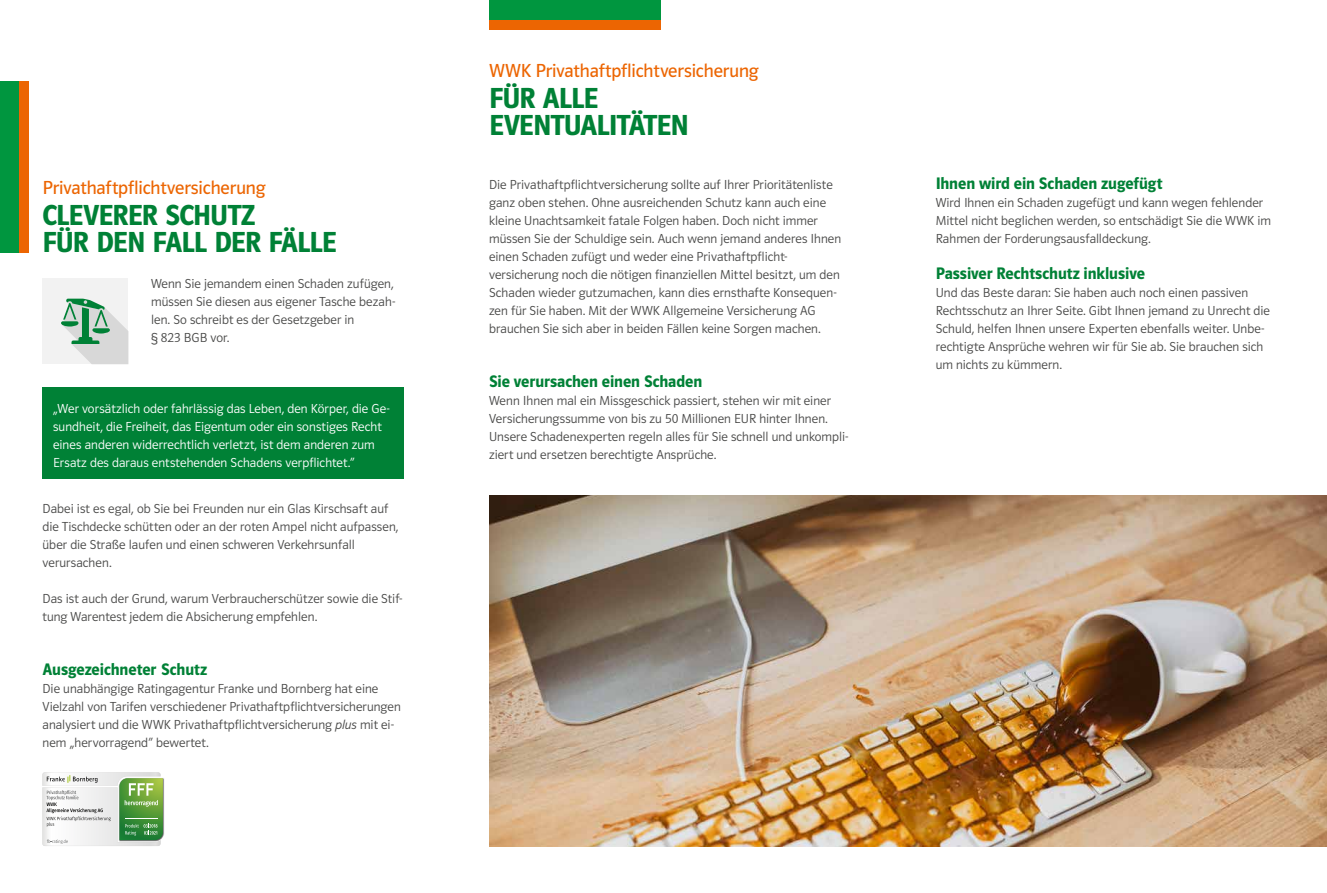
<style>
.page{position:relative;width:1327px;height:893px;background:#fff}
.page>*{position:absolute;margin:0;border:0;box-sizing:border-box;transform-origin:0 0}
.t1{font:600 30px/27px "WWK Polo 66";letter-spacing:-.025em;color:#008136}
.t2{font:19.5px "WWK Polo 66 Buch";letter-spacing:-.005em;color:#ec6502}
.t3{font:600 17.25px "WWK Polo 66";letter-spacing:-.005em;color:#008136}
.t4{font:13.5px/18px "WWK Polo 66 Leicht";letter-spacing:.005em;color:#494948}
.t5{font:13.5px/18px "WWK Polo 66 Leicht";letter-spacing:.005em;color:#fff}
.s1{font-family:"WWK Polo 66 Leicht Kursiv"}
</style>
<div class="page">
<div style="left:43px;top:278px;width:85px;height:86px;background:#f2f2f2"></div>
<svg style="left:61px;top:299px;width:67px;height:65px"></svg>
<div style="left:43px;top:387px;width:361px;height:92px;background:#008136"></div>
<div style="left:0;top:81px;width:19px;height:172px;background:#00963f"></div>
<div style="left:19px;top:81px;width:9px;height:172px;background:#ec6502"></div>
<div style="left:489px;top:0;width:172px;height:20px;background:#00963f"></div>
<div style="left:489px;top:20px;width:172px;height:9px;background:#ec6502"></div>
<img style="left:489px;top:495px;width:838px;height:351px">
<svg style="left:42px;top:772px;width:122px;height:74px"></svg>
<h2 class="t2" style="left:43px;top:177px;width:225px">Privathaftpflichtversicherung</h2>
<h1 class="t1" style="left:43px;top:202px;width:296px">CLEVERER SCHUTZ<br>FÜR DEN FALL DER FÄLLE</h1>
<p class="t4" style="left:151px;top:275px;width:246px">Wenn Sie jemandem einen Schaden zufügen, müssen Sie diesen aus eigener Tasche bezah&shy;len. So schreibt es der Gesetzgeber in<br>§ 823 BGB vor.</p>
<p class="t5" style="left:53px;top:399px;width:338px">„Wer vorsätzlich oder fahrlässig das Leben, den Körper, die Ge&shy;sundheit, die Freiheit, das Eigentum oder ein sonstiges Recht eines anderen widerrechtlich verletzt, ist dem anderen zum Ersatz des daraus entstehenden Schadens verpflichtet.“</p>
<p class="t4" style="left:43px;top:500px;width:357px">Dabei ist es egal, ob Sie bei Freunden nur ein Glas Kirschsaft auf die Tischdecke schütten oder an der roten Ampel nicht aufpassen, über die Straße laufen und einen schweren Verkehrsunfall verursachen.</p>
<p class="t4" style="left:43px;top:590px;width:361px">Das ist auch der Grund, warum Verbraucherschützer sowie die Stif&shy;tung Warentest jedem die Absicherung empfehlen.</p>
<p class="t3" style="left:43px;top:660px;width:166px">Ausgezeichneter Schutz</p>
<p class="t4" style="left:43px;top:680px;width:360px">Die unabhängige Ratingagentur Franke und Bornberg hat eine Vielzahl von Tarifen verschiedener Privathaftpflichtversicherungen analysiert und die WWK Privathaftpflichtversicherung <span class="s1">plus</span> mit ei&shy;nem „hervorragend“ bewertet.</p>
<h2 class="t2" style="left:489px;top:60px;width:271px">WWK Privathaftpflichtversicherung</h2>
<h1 class="t1" style="left:489px;top:85px;width:201px">FÜR ALLE<br>EVENTUALITÄTEN</h1>
<p class="t4" style="left:489px;top:176px;width:354px">Die Privathaftpflichtversicherung sollte auf Ihrer Prioritätenliste ganz oben stehen. Ohne ausreichenden Schutz kann auch eine kleine Unachtsamkeit fatale Folgen haben. Doch nicht immer müssen Sie der Schuldige sein. Auch wenn jemand anderes Ihnen einen Schaden zufügt und weder eine Privathaftpflicht&shy;versicherung noch die nötigen finanziellen Mittel besitzt, um den Schaden wieder gutzumachen, kann dies ernsthafte Konsequen&shy;zen für Sie haben. Mit der WWK Allgemeine Versicherung AG brauchen Sie sich aber in beiden Fällen keine Sorgen machen.</p>
<p class="t3" style="left:489px;top:372px;width:215px">Sie verursachen einen Schaden</p>
<p class="t4" style="left:489px;top:392px;width:361px">Wenn Ihnen mal ein Missgeschick passiert, stehen wir mit einer Versicherungssumme von bis zu 50 Millionen EUR hinter Ihnen.<br>Unsere Schadenexperten regeln alles für Sie schnell und unkompli&shy;ziert und ersetzen berechtigte Ansprüche.</p>
<p class="t3" style="left:935px;top:174px;width:228px">Ihnen wird ein Schaden zugefügt</p>
<p class="t4" style="left:935px;top:194px;width:337px">Wird Ihnen ein Schaden zugefügt und kann wegen fehlender<br>Mittel nicht beglichen werden, so entschädigt Sie die WWK im<br>Rahmen der Forderungsausfalldeckung.</p>
<p class="t3" style="left:935px;top:264px;width:211px">Passiver Rechtschutz inklusive</p>
<p class="t4" style="left:935px;top:284px;width:336px">Und das Beste daran: Sie haben auch noch einen passiven Rechtsschutz an Ihrer Seite. Gibt Ihnen jemand zu Unrecht die Schuld, helfen Ihnen unsere Experten ebenfalls weiter. Unbe&shy;rechtigte Ansprüche wehren wir für Sie ab. Sie brauchen sich um nichts zu kümmern.</p>
</div>
